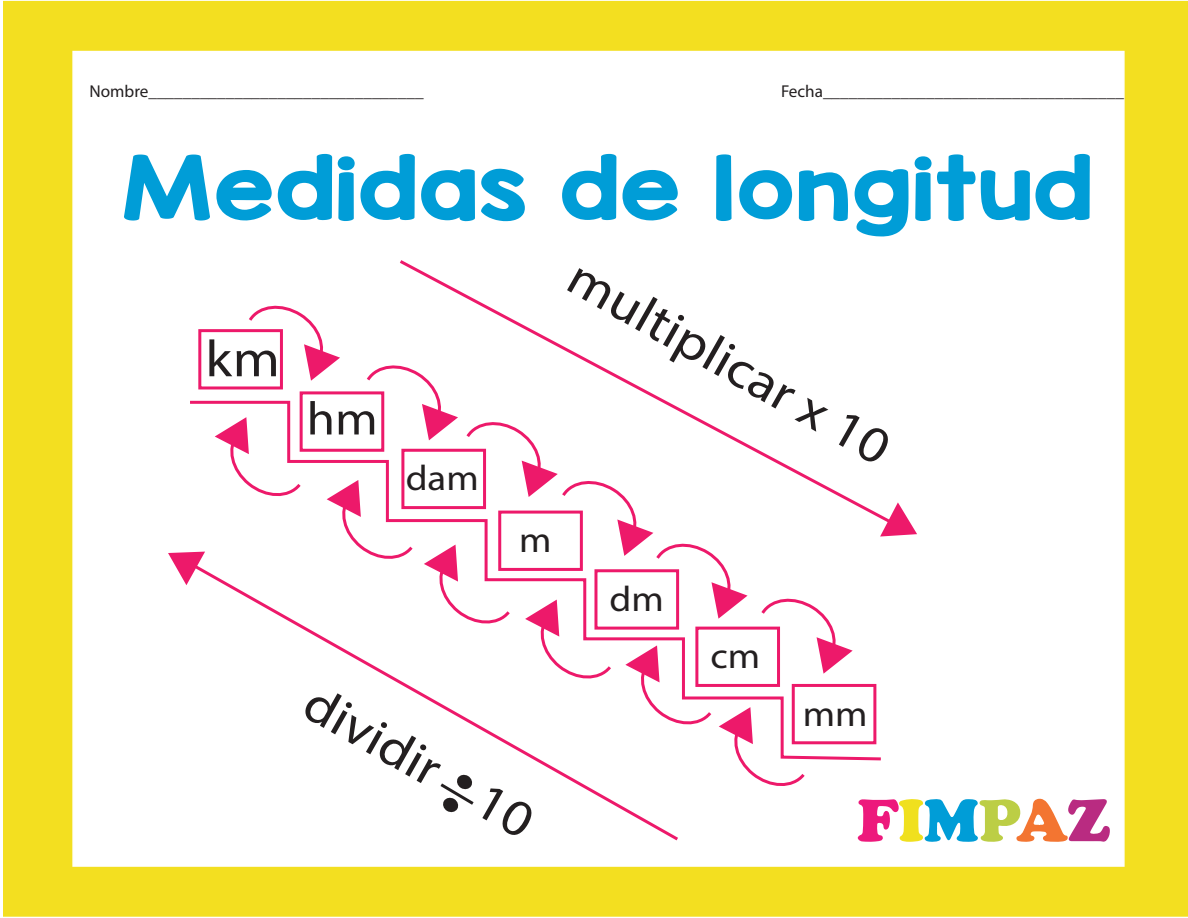
<style>
.page{position:relative;width:1188px;height:918px;background:#fff}
.page>*{position:absolute;margin:0;border:0;box-sizing:border-box;transform-origin:0 0}
.t1{font:74.7px "KG Red Hands";color:#009dd7;scale:1.19 1}
.t2{font:51.9px "Myriad Pro";color:#231f20;scale:1.09 1}
.t3{font:47.1px "Myriad Pro";color:#231f20;scale:1.09 1}
.t4{font:35.7px "Myriad Pro";color:#231f20;scale:1.09 1}
.t5{font:17.25px "Myriad Pro";color:#231f20}
</style>
<div class="page">
<div style="left:3px;top:1px;width:1185px;height:916px;background:#f3df20"></div>
<div style="left:72px;top:51px;width:1053px;height:816px;background:#fff;border:2px solid #fff"></div>
<svg style="left:168px;top:303px;width:942px;height:539px"></svg>
<p class="t5" style="left:89px;top:81px;width:336px">Nombre________________________________</p>
<p class="t5" style="left:781px;top:81px;width:345px">Fecha___________________________________</p>
<h1 class="t1" style="left:121px;top:139px;width:818px">Medidas de longitud</h1>
<h2 class="t2" style="left:205px;top:327px;width:70px">km</h2>
<h3 class="t3" style="left:307px;top:390px;width:67px">hm</h3>
<h3 class="t4" style="left:406px;top:456px;width:68px">dam</h3>
<h3 class="t4" style="left:519px;top:518px;width:31px">m</h3>
<h2 class="t2" style="left:325px;top:671px;width:235px;rotate:30deg">dividir 10</h2>
<h2 class="t2" style="left:589px;top:244px;width:333px;rotate:30deg">multiplicar x 10</h2>
<h3 class="t4" style="left:610px;top:577px;width:51px">dm</h3>
<h3 class="t4" style="left:710px;top:634px;width:47px">cm</h3>
<h3 class="t4" style="left:803px;top:692px;width:61px">mm</h3>
</div>
